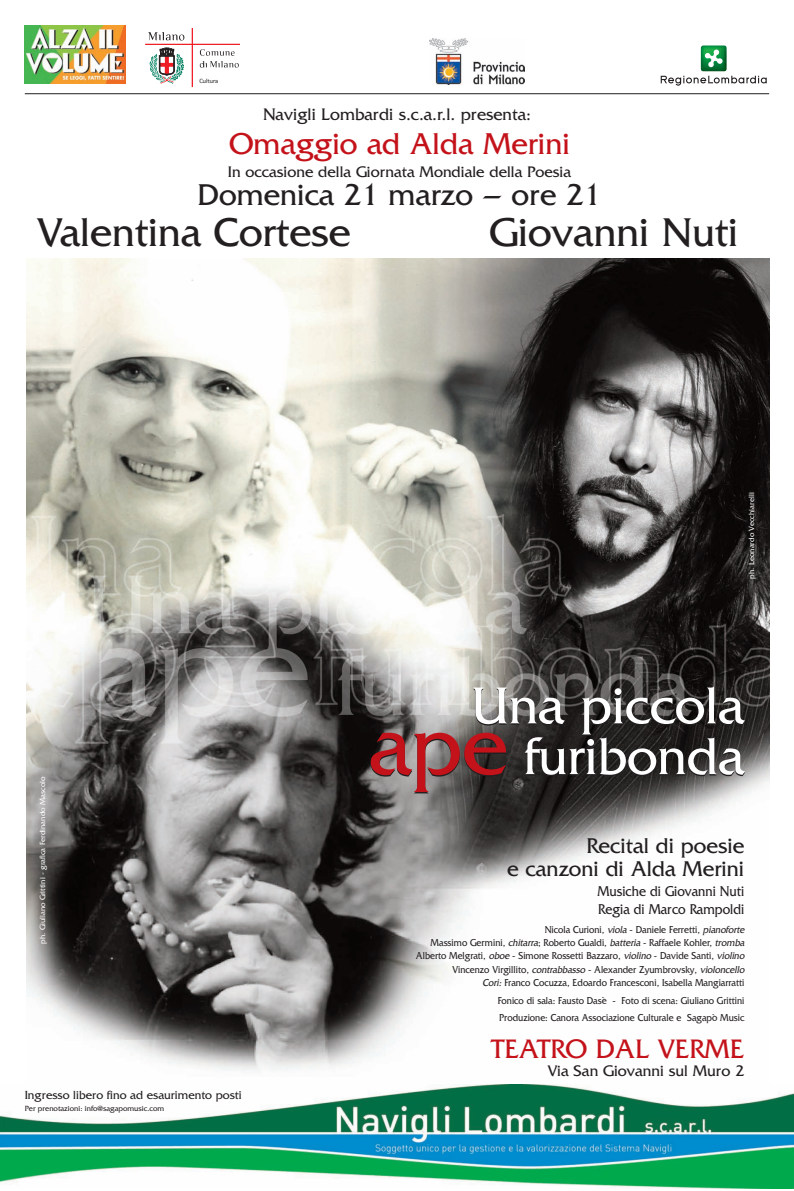
<style>
.page{position:relative;width:794px;height:1191px;background:#fff}
.page>*{position:absolute;margin:0;border:0;box-sizing:border-box;transform-origin:0 0}
.t1{font:54.25px/50.8px "Fritz";color:#fff;text-align:right}
.t2{font:42px "Fritz";color:#231f20}
.t3{font:31.5px "Fritz";color:#231f20}
.t4{font:31.5px "Fritz";color:#c4121a}
.t5{font:28px "Fritz";color:#c4121a}
.t6{font:22.31px/22.8px "Fritz";color:#231f20;text-align:right}
.t7{font:17.5px "Fritz";color:#231f20}
.t8{font:16.01px "Fritz";color:#231f20}
.t9{font:14.88px/18.8px "Fritz";color:#231f20;scale:.9 1}
.t10{font:12.25px "Fritz";color:#231f20}
.t11{font:10.5px/13.2px "Fritz";color:#231f20;text-align:right;scale:.9 1}
.t12{font:7.88px "Fritz";color:#fff}
.t13{font:7.88px "Fritz";color:#231f20}
.t14{font:5.51px "Geneva";color:#231f20}
.s1{font-size:87.5px;color:#c4121a}
.s2{font-style:italic}
</style>
<div class="page">
<hr style="left:25px;top:93px;width:744px;height:1px;background:#231f20">
<img style="left:27px;top:258px;width:742px;height:813px">
<img style="left:0;top:1084px;width:794px;height:104px">
<img style="left:25px;top:25px;width:100px;height:58px">
<svg style="left:660px;top:46px;width:106px;height:40px"></svg>
<img style="left:429px;top:39px;width:95px;height:46px">
<svg style="left:200px;top:49px;width:39px;height:19px"></svg>
<svg style="left:147px;top:32px;width:40px;height:63px"></svg>
<hr style="left:145px;top:44px;width:95px;height:1px;background:#ee1d23">
<hr style="left:192px;top:28px;width:1px;height:59px;background:#ee1d23">
<p class="t14" style="left:199px;top:78px;width:20px">Cultura</p>
<h3 class="t7" style="left:263px;top:108px;width:269px">Navigli Lombardi s.c.a.r.l. presenta:</h3>
<h3 class="t4" style="left:229px;top:133px;width:342px">Omaggio ad Alda Merini</h3>
<h3 class="t8" style="left:228px;top:166px;width:345px">In occasione della Giornata Mondiale della Poesia</h3>
<h3 class="t3" style="left:198px;top:183px;width:405px">Domenica 21 marzo – ore 21</h3>
<h2 class="t2" style="left:37px;top:218px;width:315px">Valentina Cortese</h2>
<h2 class="t2" style="left:489px;top:218px;width:250px">Giovanni Nuti</h2>
<p class="t12" style="left:749px;top:578px;width:88px;rotate:-90deg">ph. Leonardo Vecchiarelli</p>
<p class="t12" style="left:40px;top:944px;width:169px;rotate:-90deg">ph. Giuliano Grittini - grafica Ferdinando Mascolo</p>
<p class="t10" style="left:25px;top:1090px;width:218px">Ingresso libero fino ad esaurimento posti</p>
<p class="t13" style="left:25px;top:1105px;width:141px">Per prenotazioni: info@sagapomusic.com</p>
<h1 class="t1" style="left:369px;top:686px;width:376px">Una piccola <span class="s1">ape</span> furibonda</h1>
<h3 class="t6" style="left:507px;top:837px;width:239px">Recital di poesie<br>e canzoni di Alda Merini</h3>
<h3 class="t9" style="left:597px;top:883px;width:165px">Musiche di Giovanni Nuti<br>Regia di Marco Rampoldi</h3>
<p class="t11" style="left:416px;top:924px;width:368px">Nicola Curioni, <span class="s2">viola</span>- Daniele Ferretti, <span class="s2">pianoforte<br></span>Massimo Germini, <span class="s2">chitarra</span>; Roberto Gualdi, <span class="s2">batteria</span>- Raffaele Kohler, <span class="s2">tromba </span>Alberto Melgrati, <span class="s2">oboe</span>- Simone Rossetti Bazzaro, <span class="s2">violino</span>- Davide Santi, <span class="s2">violino </span>Vincenzo Virgillito, <span class="s2">contrabbasso</span>- Alexander Zyumbrovsky, <span class="s2">violoncello Cori:</span>Franco Cocuzza, Edoardo Francesconi, Isabella Mangiarratti</p>
<p class="t11" style="left:497px;top:992px;width:276px;line-height:17.6px;text-align:left">Fonico di sala: Fausto Dasè - Foto di scena: Giuliano Grittini<br>Produzione: Canora Associazione Culturale e Sagapò Music</p>
<h3 class="t5" style="left:491px;top:1039px;width:254px">TEATRO DAL VERME</h3>
<h3 class="t8" style="left:547px;top:1064px;width:198px">Via San Giovanni sul Muro 2</h3>
</div>
